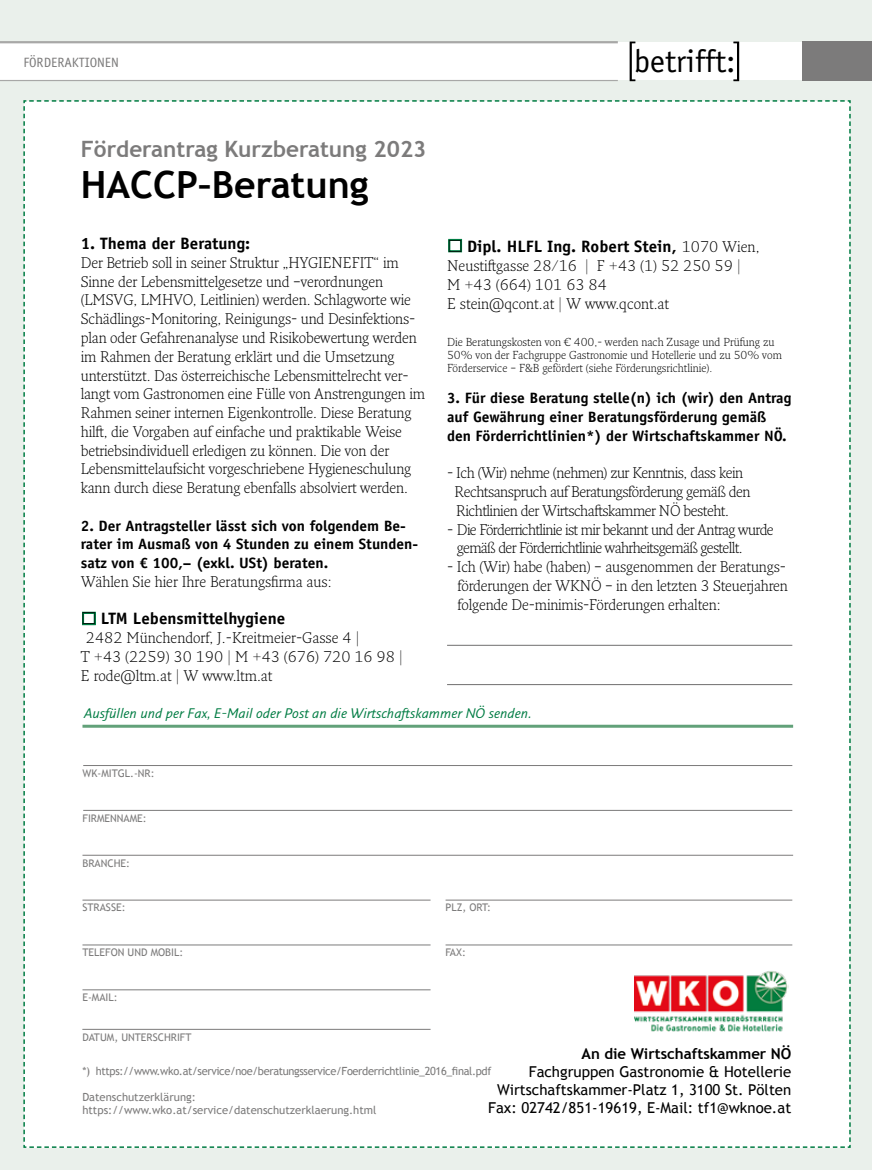
<style>
.page{position:relative;width:872px;height:1170px;background:#fff}
.page>*{position:absolute;margin:0;border:0;box-sizing:border-box;transform-origin:0 0}
.t1{font:700 37.5px "Trebuchet MS";color:#000}
.t2{font:31.8px "Officina Sans Std";color:#000}
.t3{font:700 22.5px "Trebuchet MS";color:#7c7b7b}
.t4{font:700 16.5px "Officina Sans Std";color:#000}
.t5{font:300 15px/18.8px "Fresco Pro";letter-spacing:-.01em;color:#000}
.t6{font:700 15px/18.8px "Officina Sans Std";color:#000}
.t7{font:300 15px/18.8px "Fresco Pro";letter-spacing:-.03em;color:#000}
.t8{font:15px/18px "Trebuchet MS";color:#000;text-align:right}
.t9{font:300 15px/18.8px "Fresco Pro";letter-spacing:-.04em;color:#000}
.t10{font:700 15px "Trebuchet MS";color:#000}
.t11{font:italic 13.5px "Fresco Sans Pro";color:#007c43}
.t12{font:13.5px "Officina Sans Std";color:#7c7b7b}
.t13{font:300 11.25px/12.8px "Fresco Pro";color:#000}
.t14{font:11.25px "Trebuchet MS";letter-spacing:-.03em;color:#7c7b7b}
.t15{font:11.25px/12.8px "Trebuchet MS";color:#7c7b7b}
.t16{font:10.5px "Trebuchet MS";color:#7c7b7b}
.s1{font-size:32.1px}
.s2{font-family:"Fresco Pro";font-weight:300;font-size:15px}
</style>
<div class="page">
<div style="left:0;top:81px;width:872px;height:1088px;background:#eaf0eb"></div>
<div style="left:0;top:0;width:872px;height:41px;background:#eaf0eb"></div>
<hr style="left:0;top:80px;width:618px;height:1px;background:#a8a8a7">
<hr style="left:0;top:41px;width:618px;height:2px;background:#a8a8a7">
<div style="left:803px;top:41px;width:69px;height:40px;background:#7c7b7b"></div>
<svg style="left:733px;top:42px;width:6px;height:39px"></svg>
<svg style="left:629px;top:42px;width:6px;height:39px"></svg>
<div style="left:23px;top:100px;width:827px;height:1047px;background:#fff"></div>
<p class="t12" style="left:23px;top:55px;width:97px">FÖRDERAKTIONEN</p>
<h2 class="t2" style="left:634px;top:43px;width:103px"><span class="s1">be</span>trifft:</h2>
<h3 class="t3" style="left:81px;top:135px;width:347px">Förderantrag Kurzberatung 2023</h3>
<h1 class="t1" style="left:81px;top:161px;width:289px">HACCP–Beratung</h1>
<p class="t4" style="left:81px;top:233px;width:171px">1. Thema der Beratung:</p>
<p class="t5" style="left:81px;top:253px;width:346px">Der Betrieb soll in seiner Struktur „HYGIENEFIT“ im Sinne der Lebensmittelgesetze und –verordnungen (LMSVG, LMHVO, Leitlinien) werden. Schlagworte wie Schädlings-Monitoring, Reinigungs- und Desinfektions&shy;plan oder Gefahrenanalyse und Risikobewertung werden im Rahmen der Beratung erklärt und die Umsetzung unterstützt. Das österreichische Lebensmittelrecht ver&shy;langt vom Gastronomen eine Fülle von Anstrengungen im Rahmen seiner internen Eigenkontrolle. Diese Beratung hilft, die Vorgaben auf einfache und praktikable Weise betriebsindividuell erledigen zu können. Die von der Lebensmittelaufsicht vorgeschriebene Hygieneschulung kann durch diese Beratung ebenfalls absolviert werden.</p>
<p class="t6" style="left:81px;top:516px;width:339px">2. Der Antragsteller lässt sich von folgendem Be&shy;rater im Ausmaß von 4 Stunden zu einem Stunden&shy;satz von € 100,– (exkl. USt) beraten.</p>
<p class="t5" style="left:81px;top:571px;width:252px">Wählen Sie hier Ihre Beratungsfirma aus:</p>
<p class="t4" style="left:101px;top:608px;width:186px">LTM Lebensmittelhygiene</p>
<p class="t5" style="left:81px;top:628px;width:324px;text-indent:5px">2482 Münchendorf, J.-Kreitmeier-Gasse 4 |<br>T +43 (2259) 30 190 | M +43 (676) 720 16 98 |<br>E rode@ltm.at | W www.ltm.at</p>
<p class="t4" style="left:467px;top:236px;width:294px">Dipl. HLFL Ing. Robert Stein, <span class="s2">1070 Wien,</span></p>
<p class="t5" style="left:447px;top:256px;width:295px">Neustiftgasse 28/16 | F +43 (1) 52 250 59 |<br>M +43 (664) 101 63 84<br>E stein@qcont.at | W www.qcont.at</p>
<p class="t13" style="left:447px;top:335px;width:336px">Die Beratungskosten von € 400,- werden nach Zusage und Prüfung zu<br>50% von der Fachgruppe Gastronomie und Hotellerie und zu 50% vom<br>Förderservice – F&amp;B gefördert (siehe Förderungsrichtlinie).</p>
<p class="t6" style="left:447px;top:388px;width:346px">3. Für diese Beratung stelle(n) ich (wir) den Antrag auf Gewährung einer Beratungsförderung gemäß den Förderrichtlinien*) der Wirtschaftskammer NÖ.</p>
<p class="t7" style="left:454px;top:463px;width:297px;text-indent:-8px">- Ich (Wir) nehme (nehmen) zur Kenntnis, dass kein<br>Rechtsanspruch auf Beratungsförderung gemäß den<br>Richtlinien der Wirtschaftskammer NÖ besteht.</p>
<p class="t9" style="left:457px;top:519px;width:318px;text-indent:-10px">- Die Förderrichtlinie ist mir bekannt und der Antrag wurde gemäß der Förderrichtlinie wahrheitsgemäß gestellt.</p>
<p class="t5" style="left:457px;top:557px;width:332px;text-indent:-11px">- Ich (Wir) habe (haben) – ausgenommen der Beratungs&shy;förderungen der WKNÖ – in den letzten 3 Steuerjahren folgende De-minimis-Förderungen erhalten:</p>
<p class="t11" style="left:84px;top:704px;width:449px">Ausfüllen und per Fax, E-Mail oder Post an die Wirtschaftskammer NÖ senden.</p>
<p class="t16" style="left:82px;top:766px;width:74px">WK-MITGL.-NR:</p>
<p class="t16" style="left:82px;top:811px;width:66px">FIRMENNAME:</p>
<p class="t16" style="left:82px;top:856px;width:49px">BRANCHE:</p>
<p class="t16" style="left:82px;top:901px;width:45px">STRASSE:</p>
<p class="t16" style="left:445px;top:901px;width:47px">PLZ, ORT:</p>
<p class="t16" style="left:82px;top:946px;width:102px">TELEFON UND MOBIL:</p>
<p class="t16" style="left:445px;top:946px;width:22px">FAX:</p>
<p class="t16" style="left:82px;top:991px;width:37px">E-MAIL:</p>
<p class="t16" style="left:82px;top:1030px;width:111px">DATUM, UNTERSCHRIFT</p>
<p class="t14" style="left:82px;top:1064px;width:410px">*) https://www.wko.at/service/noe/beratungsservice/Foerderrichtlinie_2016_final.pdf</p>
<p class="t15" style="left:82px;top:1090px;width:296px">Datenschutzerklärung: https://www.wko.at/service/datenschutzerklaerung.html</p>
<p class="t10" style="left:581px;top:1044px;width:211px">An die Wirtschaftskammer NÖ</p>
<p class="t8" style="left:488px;top:1063px;width:305px">Fachgruppen Gastronomie &amp; Hotellerie<br>Wirtschaftskammer-Platz 1, 3100 St. Pölten<br>Fax: 02742/851-19619, E-Mail: tf1@wknoe.at</p>
</div>
